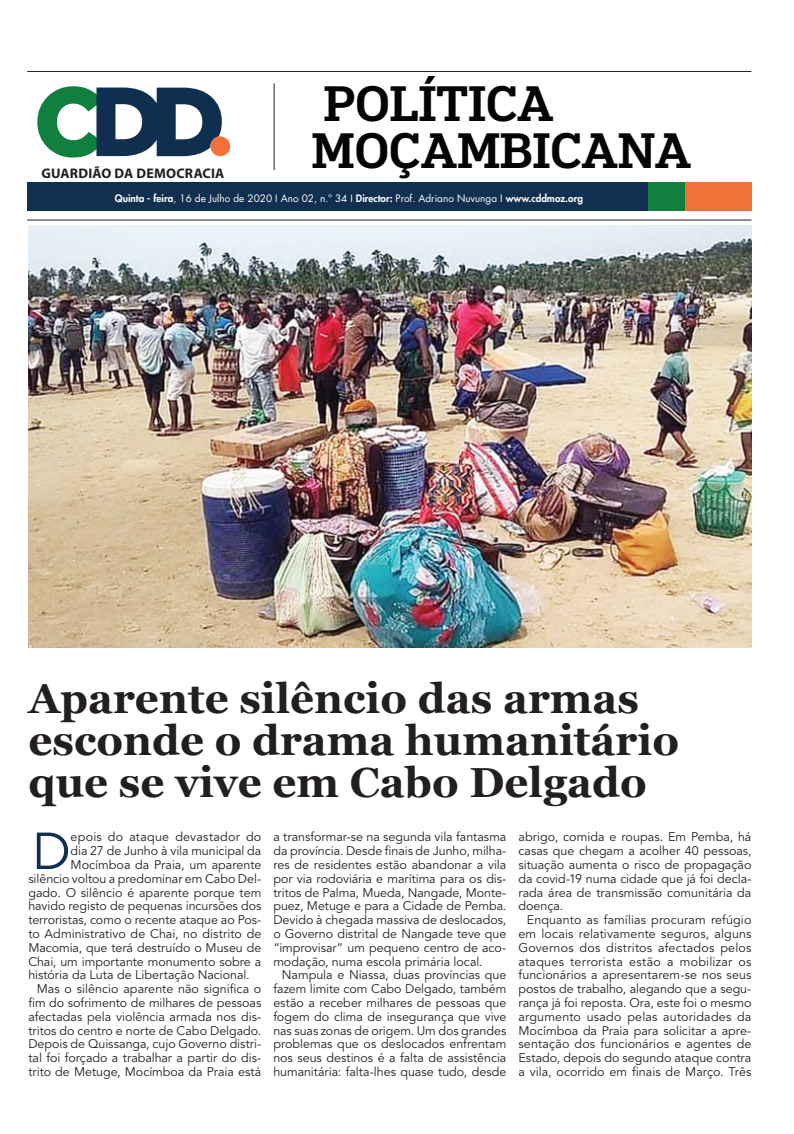
<style>
.page{position:relative;width:794px;height:1134px;background:#fff}
.page>*{position:absolute;margin:0;border:0;box-sizing:border-box;transform-origin:0 0}
.t1{font:51.5px "Avenir LT Std";color:#112f51}
.t2{font:500 47px/47px "Popular";color:#040503}
.t3{font:700 42px/42px "Georgia";color:#231f20}
.t4{font:700 13.9px "Myriad Pro";letter-spacing:.015em;color:#231f20}
.t5{font:12.5px/13.8px "Avenir LT Std";color:#231f20;text-align:justify}
.t6{font:12.5px "Avenir LT Std";letter-spacing:.02em;color:#231f20}
.t7{font:10px "Futura LT";color:#fff}
.s1{font-weight:800}
</style>
<div class="page">
<div style="left:27px;top:182px;width:724px;height:29px;background:#112f51"></div>
<hr style="left:27px;top:71px;width:724px;height:1px;background:#231f20">
<hr style="left:27px;top:220px;width:724px;height:1px;background:#231f20">
<svg style="left:37px;top:86px;width:193px;height:72px"></svg>
<div style="left:648px;top:182px;width:103px;height:29px;background:#f37239"></div>
<div style="left:648px;top:182px;width:37px;height:29px;background:#11803f"></div>
<hr style="left:274px;top:83px;width:1px;height:87px;background:#231f20">
<img style="left:29px;top:225px;width:722px;height:423px">
<h2 class="t2" style="left:312px;top:79px;width:381px">POLÍTICA<br>MOÇAMBICANA</h2>
<p class="t4" style="left:41px;top:164px;width:184px">GUARDIÃO DA DEMOCRACIA</p>
<p class="t7" style="left:115px;top:192px;width:469px"><span class="s1">Quinta - feira</span>, 16 de Julho de 2020 I Ano 02, n.º 34 I <span class="s1">Director:</span> Prof. Adriano Nuvunga I <span class="s1">www.cddmoz.org</span></p>
<h3 class="t3" style="left:29px;top:678px;width:652px">Aparente silêncio das armas esconde o drama humanitário que se vive em Cabo Delgado</h3>
<h1 class="t1" style="left:32px;top:822px;width:40px">D</h1>
<p class="t6" style="left:71px;top:830px;width:192px">epois do ataque devastador do</p>
<p class="t5" style="left:71px;top:844px;width:192px">dia 27 de Junho à vila municipal da</p>
<p class="t5" style="left:71px;top:858px;width:192px">Mocímboa da Praia, um aparente</p>
<p class="t5" style="left:28px;top:872px;width:234px">silêncio voltou a predominar em Cabo Del-</p>
<p class="t5" style="left:28px;top:886px;width:234px">gado. O silêncio é aparente porque tem</p>
<p class="t5" style="left:28px;top:899px;width:234px">havido registo de pequenas incursões dos</p>
<p class="t5" style="left:28px;top:913px;width:234px">terroristas, como o recente ataque ao Pos-</p>
<p class="t5" style="left:28px;top:927px;width:234px">to Administrativo de Chai, no distrito de</p>
<p class="t5" style="left:28px;top:941px;width:234px">Macomia, que terá destruído o Museu de</p>
<p class="t5" style="left:28px;top:955px;width:234px">Chai, um importante monumento sobre a</p>
<p class="t5" style="left:28px;top:968px;width:223px">história da Luta de Libertação Nacional.</p>
<p class="t5" style="left:37px;top:982px;width:226px">Mas o silêncio aparente não significa o</p>
<p class="t5" style="left:28px;top:996px;width:234px">fim do sofrimento de milhares de pessoas</p>
<p class="t5" style="left:28px;top:1010px;width:234px">afectadas pela violência armada nos dis-</p>
<p class="t5" style="left:28px;top:1024px;width:234px">tritos do centro e norte de Cabo Delgado.</p>
<p class="t5" style="left:28px;top:1037px;width:234px">Depois de Quissanga, cujo Governo distri-</p>
<p class="t5" style="left:28px;top:1051px;width:234px">tal foi forçado a trabalhar a partir do dis-</p>
<p class="t5" style="left:28px;top:1065px;width:234px">trito de Metuge, Mocímboa da Praia está</p>
<p class="t5" style="left:273px;top:830px;width:234px">a transformar-se na segunda vila fantasma da província. Desde finais de Junho, milha&shy;res de residentes estão abandonar a vila por via rodoviária e marítima para os dis&shy;tritos de Palma, Mueda, Nangade, Monte&shy;puez, Metuge e para a Cidade de Pemba.<br>Devido à chegada massiva de deslocados, o Governo distrital de Nangade teve que “improvisar” um pequeno centro de aco&shy;modação, numa escola primária local.</p>
<p class="t5" style="left:273px;top:968px;width:234px;text-indent:8px">Nampula e Niassa, duas províncias que fazem limite com Cabo Delgado, também estão a receber milhares de pessoas que fogem do clima de insegurança que vive nas suas zonas de origem. Um dos grandes problemas que os deslocados enfrentam nos seus destinos é a falta de assistência humanitária: falta-lhes quase tudo, desde</p>
<p class="t5" style="left:518px;top:830px;width:234px">abrigo, comida e roupas. Em Pemba, há casas que chegam a acolher 40 pessoas, situação aumenta o risco de propagação da covid-19 numa cidade que já foi decla&shy;rada área de transmissão comunitária da doença.</p>
<p class="t5" style="left:518px;top:913px;width:234px;text-indent:8px">Enquanto as famílias procuram refúgio em locais relativamente seguros, alguns Governos dos distritos afectados pelos ataques terrorista estão a mobilizar os funcionários a apresentarem-se nos seus postos de trabalho, alegando que a segu&shy;rança já foi reposta. Ora, este foi o mesmo argumento usado pelas autoridades da Mocímboa da Praia para solicitar a apre&shy;sentação dos funcionários e agentes de Estado, depois do segundo ataque contra a vila, ocorrido em finais de Março. Três</p>
</div>
